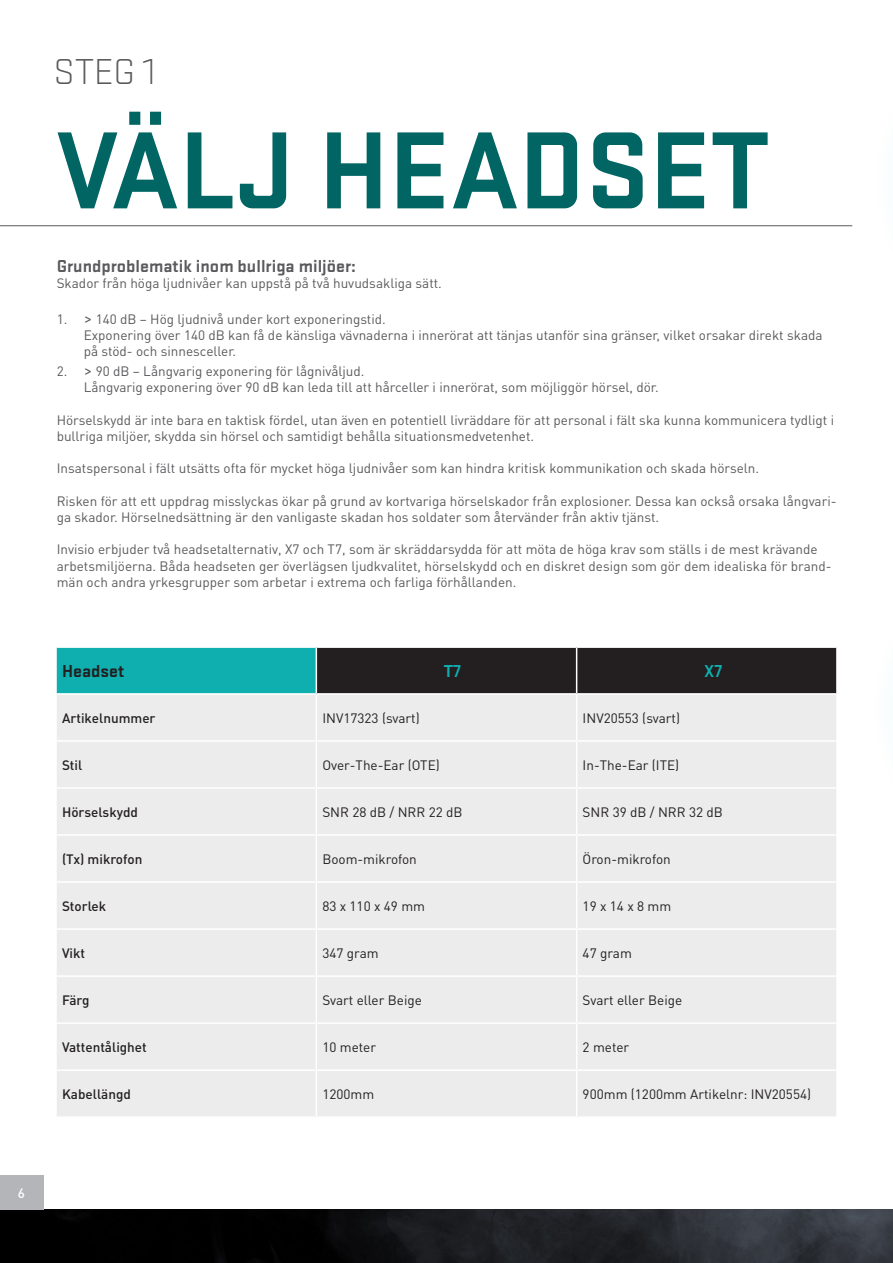
<style>
.page{position:relative;width:893px;height:1263px;background:#fff}
.page>*{position:absolute;margin:0;border:0;box-sizing:border-box;transform-origin:0 0}
.Preamble_11pkt{font:700 114px "Stratum 2";color:#006563}
.t1{font:300 37.5px "Stratum 2";color:#5a5a5d}
.t2{font:700 18px "Stratum 2";color:#5a5a5d}
.t3{font:700 18px "Stratum 2";color:#231f20}
.t4{font:700 18px "Stratum 2";color:#0faeaf}
.t5{font:13.5px/16.2px "DIN Pro";color:#5a5a5d}
.t6{font:13.5px "DIN Pro";color:#231f20}
.t7{font:500 13.5px "DIN Pro";color:#231f20}
.t8{font:500 13.5px "DIN Pro";color:#fff}
.s1{font-size:16.5px}
</style>
<div class="page">
<img style="left:0;top:1210px;width:893px;height:53px">
<div style="left:0;top:1176px;width:44px;height:34px;background:#b4b5b8"></div>
<hr style="left:0;top:225px;width:852px;height:1px;background:#5a5a5d">
<div style="left:56px;top:647px;width:260px;height:47px;background:#0faeaf"></div>
<div style="left:317px;top:648px;width:519px;height:45px;background:#231f20"></div>
<div style="left:57px;top:695px;width:779px;height:421px;background:#ebeceb"></div>
<hr style="left:576px;top:648px;width:1px;height:45px;background:#fff">
<hr style="left:316px;top:742px;width:1px;height:45px;background:#fff">
<hr style="left:576px;top:742px;width:1px;height:45px;background:#fff">
<hr style="left:55px;top:787px;width:261px;height:2px;background:#fff">
<hr style="left:316px;top:787px;width:261px;height:2px;background:#fff">
<hr style="left:576px;top:789px;width:1px;height:45px;background:#fff">
<hr style="left:316px;top:789px;width:1px;height:45px;background:#fff">
<hr style="left:577px;top:787px;width:261px;height:2px;background:#fff">
<hr style="left:55px;top:834px;width:261px;height:2px;background:#fff">
<hr style="left:577px;top:834px;width:261px;height:2px;background:#fff">
<hr style="left:316px;top:834px;width:261px;height:2px;background:#fff">
<hr style="left:316px;top:836px;width:1px;height:45px;background:#fff">
<hr style="left:576px;top:836px;width:1px;height:45px;background:#fff">
<hr style="left:55px;top:881px;width:261px;height:2px;background:#fff">
<hr style="left:577px;top:881px;width:261px;height:2px;background:#fff">
<hr style="left:316px;top:881px;width:261px;height:2px;background:#fff">
<hr style="left:316px;top:883px;width:1px;height:45px;background:#fff">
<hr style="left:576px;top:883px;width:1px;height:45px;background:#fff">
<hr style="left:55px;top:928px;width:261px;height:2px;background:#fff">
<hr style="left:577px;top:928px;width:261px;height:2px;background:#fff">
<hr style="left:316px;top:928px;width:261px;height:2px;background:#fff">
<hr style="left:316px;top:930px;width:1px;height:45px;background:#fff">
<hr style="left:576px;top:930px;width:1px;height:45px;background:#fff">
<hr style="left:55px;top:975px;width:261px;height:2px;background:#fff">
<hr style="left:577px;top:975px;width:261px;height:2px;background:#fff">
<hr style="left:316px;top:975px;width:261px;height:2px;background:#fff">
<hr style="left:316px;top:977px;width:1px;height:45px;background:#fff">
<hr style="left:576px;top:977px;width:1px;height:45px;background:#fff">
<hr style="left:55px;top:693px;width:261px;height:2px;background:#fff">
<hr style="left:55px;top:740px;width:261px;height:2px;background:#fff">
<hr style="left:55px;top:1022px;width:261px;height:2px;background:#fff">
<hr style="left:55px;top:1069px;width:261px;height:2px;background:#fff">
<hr style="left:577px;top:740px;width:261px;height:2px;background:#fff">
<hr style="left:577px;top:1022px;width:261px;height:2px;background:#fff">
<hr style="left:577px;top:1069px;width:261px;height:2px;background:#fff">
<hr style="left:316px;top:695px;width:1px;height:45px;background:#fff">
<hr style="left:576px;top:695px;width:1px;height:45px;background:#fff">
<hr style="left:316px;top:740px;width:261px;height:2px;background:#fff">
<hr style="left:316px;top:1022px;width:261px;height:2px;background:#fff">
<hr style="left:316px;top:1024px;width:1px;height:45px;background:#fff">
<hr style="left:576px;top:1024px;width:1px;height:45px;background:#fff">
<hr style="left:316px;top:1069px;width:261px;height:2px;background:#fff">
<hr style="left:316px;top:1071px;width:1px;height:45px;background:#fff">
<hr style="left:576px;top:1071px;width:1px;height:45px;background:#fff">
<hr style="left:55px;top:646px;width:261px;height:2px;background:#fff">
<hr style="left:55px;top:648px;width:2px;height:45px;background:#fff">
<p class="t1" style="left:53px;top:49px;width:104px">STEG 1</p>
<p class="Preamble_11pkt" style="left:55px;top:92px;width:716px">VÄLJ HEADSET</p>
<p class="t2" style="left:57px;top:253px;width:301px">Grundproblematik inom bullriga miljöer:</p>
<p class="t5" style="left:57px;top:274px;width:387px">Skador från höga ljudnivåer kan uppstå på två huvudsakliga sätt.</p>
<p class="t5" style="left:84px;top:310px;width:740px;text-indent:-27px">1. <span class="s1">&gt;</span> 140 dB – Hög ljudnivå under kort exponeringstid.<br>Exponering över 140 dB kan få de känsliga vävnaderna i innerörat att tänjas utanför sina gränser, vilket orsakar direkt skada på stöd- och sinnesceller.</p>
<p class="t5" style="left:84px;top:363px;width:576px;text-indent:-27px">2. <span class="s1">&gt;</span> 90 dB – Långvarig exponering för lågnivåljud.<br>Långvarig exponering över 90 dB kan leda till att hårceller i innerörat, som möjliggör hörsel, dör.</p>
<p class="t5" style="left:57px;top:411px;width:779px">Hörselskydd är inte bara en taktisk fördel, utan även en potentiell livräddare för att personal i fält ska kunna kommunicera tydligt i bullriga miljöer, skydda sin hörsel och samtidigt behålla situationsmedvetenhet.</p>
<p class="t5" style="left:57px;top:460px;width:704px">Insatspersonal i fält utsätts ofta för mycket höga ljudnivåer som kan hindra kritisk kommunikation och skada hörseln.</p>
<p class="t5" style="left:57px;top:492px;width:781px">Risken för att ett uppdrag misslyckas ökar på grund av kortvariga hörselskador från explosioner. Dessa kan också orsaka långvari&shy;ga skador. Hörselnedsättning är den vanligaste skadan hos soldater som återvänder från aktiv tjänst.</p>
<p class="t5" style="left:57px;top:541px;width:776px">Invisio erbjuder två headsetalternativ, X7 och T7, som är skräddarsydda för att möta de höga krav som ställs i de mest krävande arbetsmiljöerna. Båda headseten ger överlägsen ljudkvalitet, hörselskydd och en diskret design som gör dem idealiska för brand&shy;män och andra yrkesgrupper som arbetar i extrema och farliga förhållanden.</p>
<p class="t3" style="left:62px;top:659px;width:64px">Headset</p>
<p class="t4" style="left:444px;top:659px;width:19px">T7</p>
<p class="t4" style="left:704px;top:659px;width:20px">X7</p>
<p class="t7" style="left:62px;top:708px;width:95px">Artikelnummer</p>
<p class="t6" style="left:322px;top:708px;width:99px">INV17323 (svart)</p>
<p class="t6" style="left:583px;top:708px;width:99px">INV20553 (svart)</p>
<p class="t7" style="left:62px;top:755px;width:22px">Stil</p>
<p class="t6" style="left:322px;top:755px;width:119px">Over-The-Ear (OTE)</p>
<p class="t6" style="left:583px;top:755px;width:98px">In-The-Ear (ITE)</p>
<p class="t7" style="left:62px;top:802px;width:77px">Hörselskydd</p>
<p class="t6" style="left:322px;top:802px;width:142px">SNR 28 dB / NRR 22 dB</p>
<p class="t6" style="left:583px;top:802px;width:142px">SNR 39 dB / NRR 32 dB</p>
<p class="t7" style="left:62px;top:850px;width:82px">(Tx) mikrofon</p>
<p class="t6" style="left:322px;top:850px;width:96px">Boom-mikrofon</p>
<p class="t6" style="left:583px;top:850px;width:90px">Öron-mikrofon</p>
<p class="t7" style="left:62px;top:897px;width:46px">Storlek</p>
<p class="t6" style="left:322px;top:897px;width:104px">83 x 110 x 49 mm</p>
<p class="t6" style="left:583px;top:897px;width:90px">19 x 14 x 8 mm</p>
<p class="t7" style="left:62px;top:944px;width:25px">Vikt</p>
<p class="t6" style="left:322px;top:944px;width:58px">347 gram</p>
<p class="t6" style="left:583px;top:944px;width:51px">47 gram</p>
<p class="t7" style="left:62px;top:991px;width:29px">Färg</p>
<p class="t6" style="left:322px;top:991px;width:101px">Svart eller Beige</p>
<p class="t6" style="left:583px;top:991px;width:101px">Svart eller Beige</p>
<p class="t7" style="left:62px;top:1038px;width:86px">Vattentålighet</p>
<p class="t6" style="left:322px;top:1038px;width:55px">10 meter</p>
<p class="t6" style="left:583px;top:1038px;width:48px">2 meter</p>
<p class="t7" style="left:62px;top:1085px;width:70px">Kabellängd</p>
<p class="t6" style="left:322px;top:1085px;width:53px">1200mm</p>
<p class="t6" style="left:583px;top:1085px;width:230px">900mm (1200mm Artikelnr: INV20554)</p>
<p class="t8" style="left:15px;top:1183px;width:9px">6</p>
<p class="t8" style="left:18px;top:1184px;width:9px">6</p>
</div>
